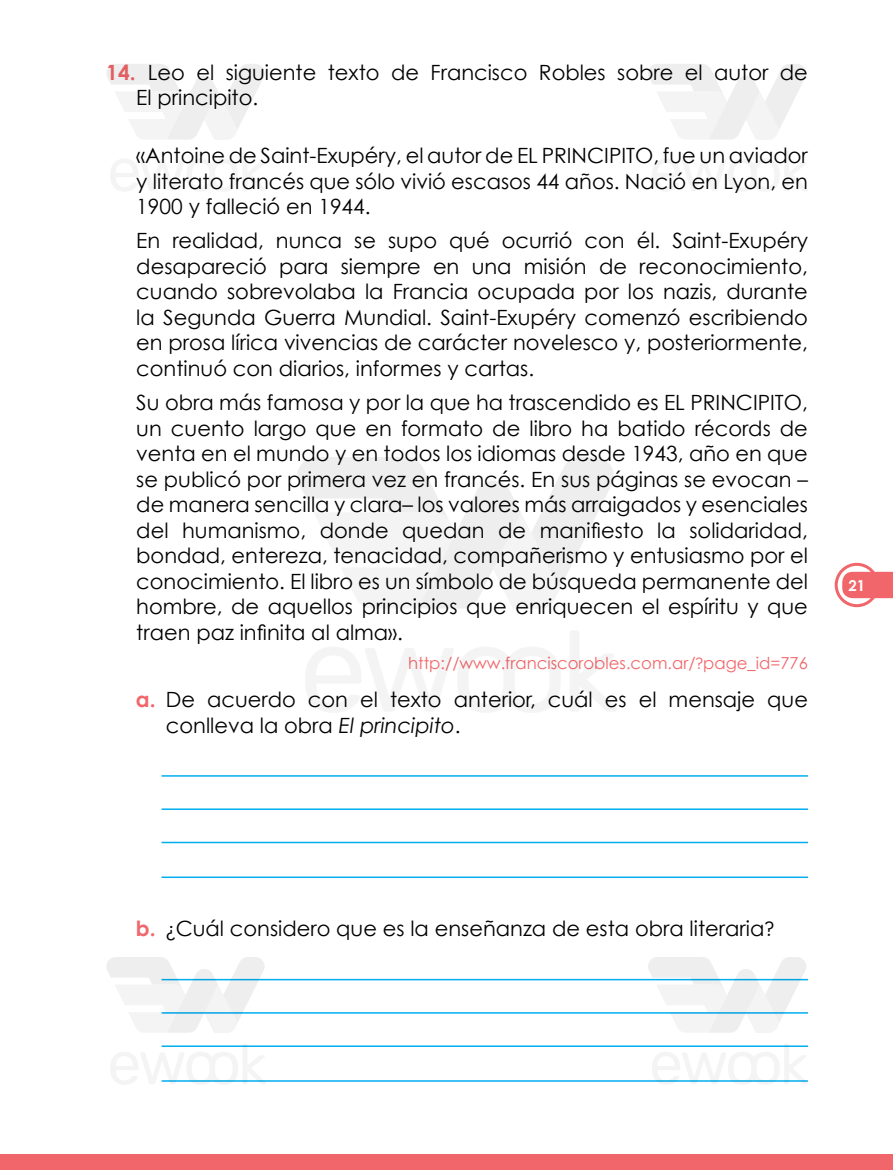
<style>
.page{position:relative;width:893px;height:1170px;background:#fff}
.page>*{position:absolute;margin:0;border:0;box-sizing:border-box;transform-origin:0 0}
.t1{font:21px/25.5px "LPT Century Gothic";color:#000;text-align:justify}
.t2{font:16.5px "LPT Century Gothic";color:#f1666a}
.t3{font:700 15px "LPT Century Gothic";color:#fff}
.s1{font-weight:700;color:#f1666a}
.s2{font-style:italic}
</style>
<div class="page">
<hr style="left:162px;top:978px;width:646px;height:2px;background:#00aeef">
<hr style="left:162px;top:1045px;width:646px;height:1px;background:#00aeef">
<hr style="left:162px;top:1012px;width:646px;height:1px;background:#00aeef">
<hr style="left:162px;top:1080px;width:646px;height:1px;background:#00aeef">
<hr style="left:162px;top:775px;width:646px;height:1px;background:#00aeef">
<hr style="left:162px;top:841px;width:646px;height:2px;background:#00aeef">
<hr style="left:162px;top:808px;width:646px;height:1px;background:#00aeef">
<hr style="left:162px;top:876px;width:646px;height:2px;background:#00aeef">
<svg style="left:831px;top:559px;width:52px;height:52px"></svg>
<svg style="left:842px;top:571px;width:51px;height:27px"></svg>
<div style="left:835px;top:562px;width:44px;height:45px;border:3px solid #f1666a;border-radius:50%"></div>
<div style="left:0;top:1153px;width:893px;height:16px;background:#f1666a"></div>
<svg style="left:305px;top:647px;width:255px;height:65px"></svg>
<svg style="left:570px;top:631px;width:47px;height:80px"></svg>
<svg style="left:297px;top:457px;width:317px;height:151px"></svg>
<svg style="left:111px;top:151px;width:155px;height:40px"></svg>
<svg style="left:106px;top:64px;width:159px;height:76px"></svg>
<svg style="left:111px;top:1044px;width:155px;height:40px"></svg>
<svg style="left:106px;top:957px;width:159px;height:75px"></svg>
<svg style="left:652px;top:151px;width:155px;height:40px"></svg>
<svg style="left:648px;top:64px;width:158px;height:76px"></svg>
<svg style="left:652px;top:1044px;width:156px;height:40px"></svg>
<svg style="left:648px;top:957px;width:158px;height:75px"></svg>
<p class="t1" style="left:136px;top:59px;width:673px;text-indent:-30px"><span class="s1">14.</span> Leo el siguiente texto de Francisco Robles sobre el autor de<br>El principito.</p>
<p class="t1" style="left:136px;top:143px;width:673px">«Antoine de Saint-Exupéry, el autor de EL PRINCIPITO, fue un aviador y literato francés que sólo vivió escasos 44 años. Nació en Lyon, en 1900 y falleció en 1944.</p>
<p class="t1" style="left:136px;top:228px;width:673px">En realidad, nunca se supo qué ocurrió con él. Saint-Exupéry desapareció para siempre en una misión de reconocimiento, cuando sobrevolaba la Francia ocupada por los nazis, durante la Segunda Guerra Mundial. Saint-Exupéry comenzó escribiendo en prosa lírica vivencias de carácter novelesco y, posteriormente, continuó con diarios, informes y cartas.</p>
<p class="t1" style="left:136px;top:389px;width:673px">Su obra más famosa y por la que ha trascendido es EL PRINCIPITO, un cuento largo que en formato de libro ha batido récords de venta en el mundo y en todos los idiomas desde 1943, año en que se publicó por primera vez en francés. En sus páginas se evocan – de manera sencilla y clara– los valores más arraigados y esenciales del humanismo, donde quedan de manifiesto la solidaridad, bondad, entereza, tenacidad, compañerismo y entusiasmo por el conocimiento. El libro es un símbolo de búsqueda permanente del hombre, de aquellos principios que enriquecen el espíritu y que traen paz infinita al alma».</p>
<p class="t2" style="left:408px;top:653px;width:401px">http://www.franciscorobles.com.ar/?page_id=776</p>
<p class="t1" style="left:166px;top:686px;width:644px;text-indent:-30px"><span class="s1">a.</span> De acuerdo con el texto anterior, cuál es el mensaje que conlleva la obra <span class="s2">El principito</span>.</p>
<p class="t3" style="left:848px;top:575px;width:18px">21</p>
<p class="t1" style="left:136px;top:915px;width:640px"><span class="s1">b.</span> ¿Cuál considero que es la enseñanza de esta obra literaria?</p>
</div>
